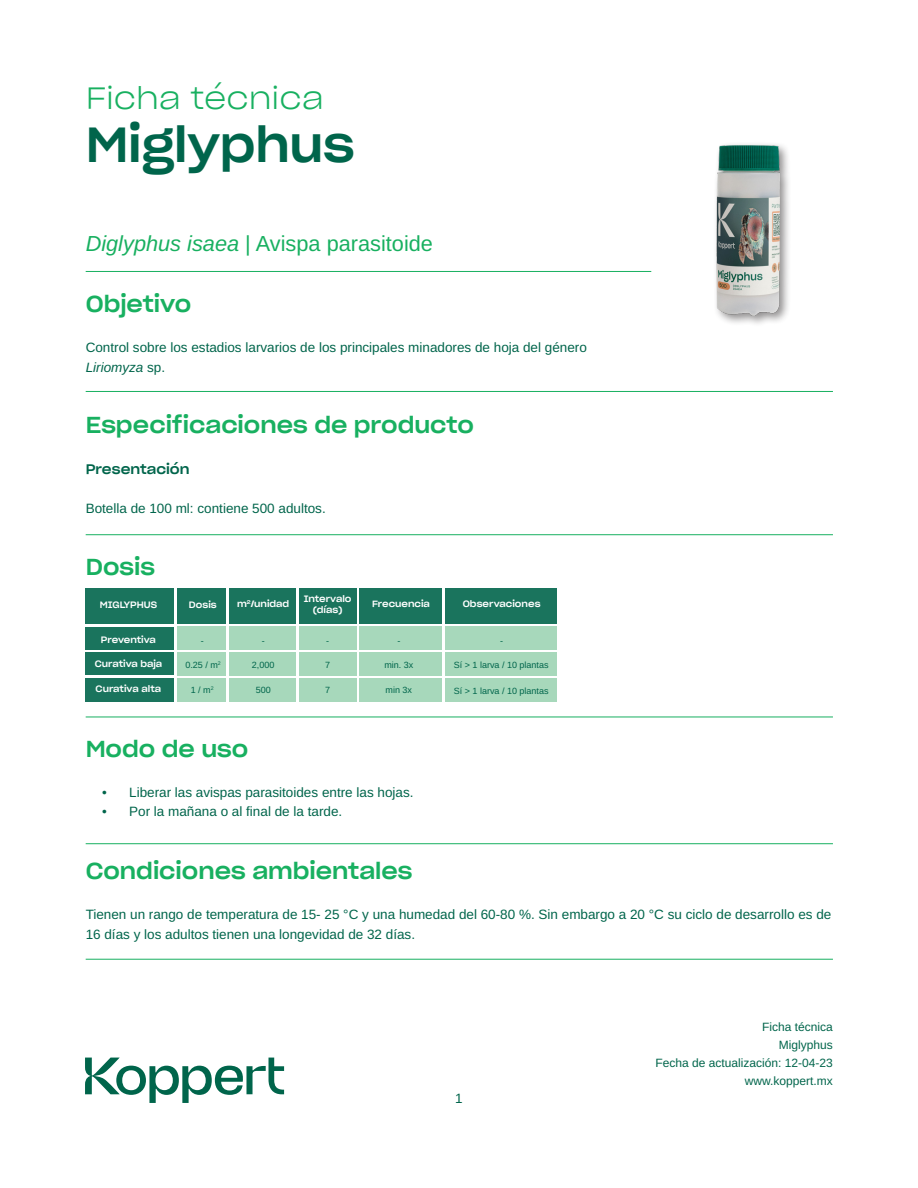
<style>
.page{position:relative;width:918px;height:1188px;background:#fff}
.page>*{position:absolute;margin:0;border:0;box-sizing:border-box;transform-origin:0 0}
.t1{font:48px "Sharp Grotesk Medium 22";color:#00654b}
.t2{font:30px "Sharp Grotesk Light 22";color:#18b060}
.t3{font:22.5px "Sharp Grotesk Medium 22";color:#18b060}
.t4{font:21.75px "Arimo";color:#18b060}
.cuerpo{font:13.5px/20.2px "Arimo";color:#00654b}
.t5{font:13.5px "Sharp Grotesk Medium 22";color:#00654b}
.t6{font:12px/18px "Arimo";color:#00654b;text-align:right}
.t7{font:9px "Sharp Grotesk Medium 22";color:#fff}
.t8{font:9px "Arimo";color:#00654b}
.s1{font-style:italic}
</style>
<div class="page">
<svg style="left:85px;top:1058px;width:199px;height:45px"></svg>
<hr style="left:86px;top:271px;width:565px;height:1px;background:#18b060">
<hr style="left:86px;top:391px;width:747px;height:1px;background:#18b060">
<hr style="left:86px;top:534px;width:747px;height:1px;background:#18b060">
<hr style="left:86px;top:717px;width:747px;height:1px;background:#18b060">
<hr style="left:86px;top:843px;width:747px;height:1px;background:#18b060">
<hr style="left:86px;top:959px;width:747px;height:1px;background:#18b060">
<div style="left:713px;top:141px;width:79px;height:186px;background:#fbfbfb"></div>
<img style="left:716px;top:145px;width:72px;height:178px">
<div style="left:86px;top:589px;width:88px;height:35px;background:#1a745d"></div>
<div style="left:229px;top:589px;width:67px;height:35px;background:#1a745d"></div>
<div style="left:86px;top:627px;width:88px;height:23px;background:#1a745d"></div>
<div style="left:86px;top:652px;width:88px;height:23px;background:#1a745d"></div>
<div style="left:86px;top:678px;width:88px;height:23px;background:#1a745d"></div>
<div style="left:177px;top:627px;width:49px;height:23px;background:#a7d8bb"></div>
<div style="left:177px;top:652px;width:49px;height:23px;background:#a7d8bb"></div>
<div style="left:177px;top:678px;width:49px;height:23px;background:#a7d8bb"></div>
<div style="left:229px;top:627px;width:67px;height:23px;background:#a7d8bb"></div>
<div style="left:229px;top:652px;width:67px;height:23px;background:#a7d8bb"></div>
<div style="left:229px;top:678px;width:67px;height:23px;background:#a7d8bb"></div>
<div style="left:299px;top:627px;width:57px;height:23px;background:#a7d8bb"></div>
<div style="left:299px;top:652px;width:57px;height:23px;background:#a7d8bb"></div>
<div style="left:299px;top:678px;width:57px;height:23px;background:#a7d8bb"></div>
<div style="left:360px;top:627px;width:82px;height:23px;background:#a7d8bb"></div>
<div style="left:360px;top:652px;width:82px;height:23px;background:#a7d8bb"></div>
<div style="left:360px;top:678px;width:82px;height:23px;background:#a7d8bb"></div>
<div style="left:445px;top:627px;width:112px;height:23px;background:#a7d8bb"></div>
<div style="left:445px;top:652px;width:112px;height:23px;background:#a7d8bb"></div>
<div style="left:445px;top:678px;width:112px;height:23px;background:#a7d8bb"></div>
<div style="left:177px;top:589px;width:49px;height:35px;background:#1a745d"></div>
<div style="left:299px;top:589px;width:57px;height:35px;background:#1a745d"></div>
<div style="left:360px;top:589px;width:82px;height:35px;background:#1a745d"></div>
<div style="left:445px;top:589px;width:112px;height:35px;background:#1a745d"></div>
<p class="t2" style="left:86px;top:75px;width:240px">Ficha técnica</p>
<p class="t1" style="left:86px;top:103px;width:270px">Miglyphus</p>
<p class="t4" style="left:86px;top:228px;width:349px"><span class="s1">Diglyphus isaea</span> | Avispa parasitoide</p>
<p class="t3" style="left:86px;top:284px;width:107px">Objetivo</p>
<p class="cuerpo" style="left:86px;top:338px;width:503px">Control sobre los estadios larvarios de los principales minadores de hoja del género<br><span class="s1">Liriomyza</span> sp.</p>
<p class="t3" style="left:86px;top:405px;width:390px">Especificaciones de producto</p>
<p class="t5" style="left:86px;top:457px;width:105px">Presentación</p>
<p class="cuerpo" style="left:86px;top:499px;width:242px">Botella de 100 ml: contiene 500 adultos.</p>
<p class="t3" style="left:86px;top:547px;width:71px">Dosis</p>
<p class="t7" style="left:100px;top:597px;width:59px">MIGLYPHUS</p>
<p class="t7" style="left:189px;top:597px;width:29px">Dosis</p>
<p class="t7" style="left:237px;top:596px;width:54px">m<sup>2</sup>/unidad</p>
<p class="t7" style="left:304px;top:591px;width:49px">Intervalo</p>
<p class="t7" style="left:313px;top:602px;width:31px">(días)</p>
<p class="t7" style="left:372px;top:596px;width:59px">Frecuencia</p>
<p class="t7" style="left:463px;top:596px;width:79px">Observaciones</p>
<p class="t7" style="left:101px;top:632px;width:57px">Preventiva</p>
<p class="t7" style="left:95px;top:656px;width:69px">Curativa baja</p>
<p class="t7" style="left:96px;top:681px;width:67px">Curativa alta</p>
<p class="t8" style="left:201px;top:634px;width:4px">-</p>
<p class="t8" style="left:185px;top:659px;width:37px">0.25 / m<sup>2</sup></p>
<p class="t8" style="left:191px;top:684px;width:24px">1 / m<sup>2</sup></p>
<p class="t8" style="left:262px;top:634px;width:4px">-</p>
<p class="t8" style="left:252px;top:659px;width:24px">2,000</p>
<p class="t8" style="left:256px;top:684px;width:17px">500</p>
<p class="t8" style="left:326px;top:634px;width:4px">-</p>
<p class="t8" style="left:325px;top:659px;width:7px">7</p>
<p class="t8" style="left:325px;top:684px;width:7px">7</p>
<p class="t8" style="left:397px;top:634px;width:4px">-</p>
<p class="t8" style="left:500px;top:634px;width:4px">-</p>
<p class="t8" style="left:384px;top:659px;width:31px">min. 3x</p>
<p class="t8" style="left:454px;top:659px;width:96px">Sí &gt; 1 larva / 10 plantas</p>
<p class="t8" style="left:386px;top:684px;width:28px">min 3x</p>
<p class="t8" style="left:454px;top:684px;width:96px">Sí &gt; 1 larva / 10 plantas</p>
<p class="t3" style="left:86px;top:729px;width:164px">Modo de uso</p>
<p class="cuerpo" style="left:102px;top:782px;width:313px">• Liberar las avispas parasitoides entre las hojas.</p>
<p class="cuerpo" style="left:102px;top:802px;width:242px">• Por la mañana o al final de la tarde.</p>
<p class="t3" style="left:86px;top:851px;width:328px">Condiciones ambientales</p>
<p class="cuerpo" style="left:86px;top:905px;width:747px">Tienen un rango de temperatura de 15- 25 °C y una humedad del 60-80 %. Sin embargo a 20 °C su ciclo de desarrollo es de<br>16 días y los adultos tienen una longevidad de 32 días.</p>
<p class="cuerpo" style="left:455px;top:1089px;width:9px">1</p>
<p class="t6" style="left:656px;top:1018px;width:179px">Ficha técnica<br>Miglyphus<br>Fecha de actualización: 12-04-23 www.koppert.mx</p>
</div>
